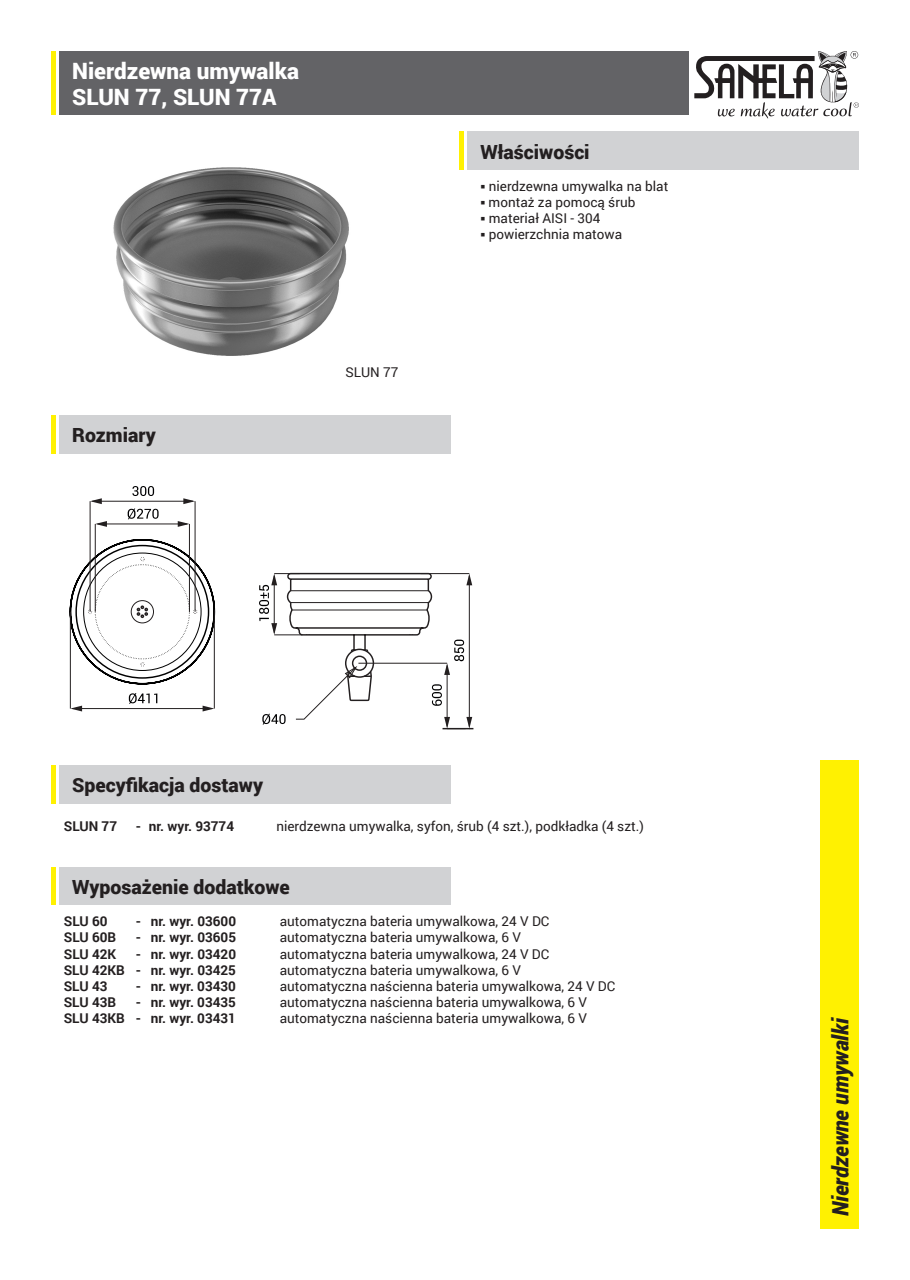
<style>
.page{position:relative;width:910px;height:1280px;background:#fff}
.page>*{position:absolute;margin:0;border:0;box-sizing:border-box;transform-origin:0 0}
.t1{font:900 22.5px/26.2px "Roboto";color:#fff}
.t2{font:italic 900 22.5px "Roboto";letter-spacing:-.005em;color:#231f20;scale:.95 1}
.t3{font:900 19.5px "Roboto";color:#231f20}
.t4{font:13.5px "Roboto";color:#231f20}
.t5{font:700 13.5px "Roboto";color:#231f20}
</style>
<div class="page">
<div style="left:60px;top:51px;width:629px;height:64px;background:#636366"></div>
<div style="left:468px;top:132px;width:391px;height:38px;background:#d1d2d4"></div>
<div style="left:60px;top:416px;width:391px;height:38px;background:#d1d2d4"></div>
<div style="left:821px;top:760px;width:38px;height:469px;background:#fff101"></div>
<svg style="left:694px;top:51px;width:165px;height:68px"></svg>
<hr style="left:51px;top:51px;width:4px;height:64px;background:#fff101">
<hr style="left:51px;top:416px;width:4px;height:38px;background:#fff101">
<hr style="left:459px;top:132px;width:4px;height:38px;background:#fff101">
<div style="left:60px;top:765px;width:391px;height:39px;background:#d1d2d4"></div>
<hr style="left:51px;top:765px;width:4px;height:39px;background:#fff101">
<div style="left:60px;top:867px;width:391px;height:38px;background:#d1d2d4"></div>
<hr style="left:51px;top:867px;width:4px;height:38px;background:#fff101">
<img style="left:113px;top:167px;width:236px;height:189px">
<hr style="left:214px;top:610px;width:1px;height:98px;background:#231f20">
<hr style="left:70px;top:612px;width:1px;height:96px;background:#231f20">
<hr style="left:73px;top:708px;width:139px;height:1px;background:#231f20">
<svg style="left:70px;top:706px;width:12px;height:5px"></svg>
<svg style="left:203px;top:706px;width:11px;height:5px"></svg>
<svg style="left:129px;top:693px;width:28px;height:11px"></svg>
<svg style="left:69px;top:538px;width:147px;height:147px"></svg>
<hr style="left:442px;top:728px;width:31px;height:1px;background:#231f20">
<svg style="left:259px;top:572px;width:213px;height:157px"></svg>
<hr style="left:291px;top:602px;width:137px;height:1px;background:#231f20">
<hr style="left:291px;top:590px;width:137px;height:1px;background:#231f20">
<hr style="left:359px;top:610px;width:68px;height:1px;background:#231f20">
<hr style="left:292px;top:610px;width:67px;height:1px;background:#231f20">
<hr style="left:189px;top:524px;width:1px;height:88px;background:#231f20">
<hr style="left:95px;top:524px;width:1px;height:88px;background:#231f20">
<hr style="left:97px;top:524px;width:90px;height:1px;background:#231f20">
<svg style="left:95px;top:521px;width:12px;height:6px"></svg>
<svg style="left:178px;top:521px;width:11px;height:6px"></svg>
<svg style="left:128px;top:508px;width:31px;height:11px"></svg>
<hr style="left:195px;top:501px;width:1px;height:111px;background:#231f20">
<hr style="left:90px;top:501px;width:1px;height:111px;background:#231f20">
<hr style="left:92px;top:501px;width:101px;height:1px;background:#231f20">
<svg style="left:90px;top:498px;width:12px;height:6px"></svg>
<svg style="left:183px;top:498px;width:12px;height:6px"></svg>
<svg style="left:132px;top:486px;width:22px;height:10px"></svg>
<h1 class="t1" style="left:72px;top:57px;width:228px">Nierdzewna umywalka<br>SLUN 77, SLUN 77A</h1>
<h2 class="t3" style="left:72px;top:422px;width:85px">Rozmiary</h2>
<p class="t4" style="left:345px;top:363px;width:54px">SLUN 77</p>
<h2 class="t3" style="left:480px;top:139px;width:111px">Właściwości</h2>
<p class="t4" style="left:480px;top:176px;width:189px">○ nierdzewna umywalka na blat</p>
<p class="t4" style="left:480px;top:193px;width:156px">○ montaż za pomocą śrub</p>
<p class="t4" style="left:480px;top:209px;width:121px">○ materiał AISI - 304</p>
<p class="t4" style="left:480px;top:225px;width:143px">○ powierzchnia matowa</p>
<h2 class="t3" style="left:72px;top:771px;width:192px">Specyfikacja dostawy</h2>
<p class="t5" style="left:64px;top:816px;width:55px">SLUN 77</p>
<p class="t5" style="left:136px;top:816px;width:100px">- nr. wyr. 93774</p>
<p class="t4" style="left:276px;top:816px;width:369px">nierdzewna umywalka, syfon, śrub (4 szt.), podkładka (4 szt.)</p>
<h2 class="t3" style="left:72px;top:873px;width:219px">Wyposażenie dodatkowe</h2>
<p class="t5" style="left:64px;top:912px;width:45px">SLU 60</p>
<p class="t5" style="left:136px;top:912px;width:102px">- nr. wyr. 03600</p>
<p class="t4" style="left:280px;top:912px;width:271px">automatyczna bateria umywalkowa, 24 V DC</p>
<p class="t5" style="left:64px;top:928px;width:54px">SLU 60B</p>
<p class="t5" style="left:136px;top:928px;width:102px">- nr. wyr. 03605</p>
<p class="t4" style="left:280px;top:928px;width:243px">automatyczna bateria umywalkowa, 6 V</p>
<p class="t5" style="left:64px;top:944px;width:54px">SLU 42K</p>
<p class="t5" style="left:136px;top:944px;width:102px">- nr. wyr. 03420</p>
<p class="t4" style="left:280px;top:944px;width:271px">automatyczna bateria umywalkowa, 24 V DC</p>
<p class="t5" style="left:64px;top:960px;width:174px">SLU 42KB - nr. wyr. 03425</p>
<p class="t4" style="left:280px;top:960px;width:243px">automatyczna bateria umywalkowa, 6 V</p>
<p class="t5" style="left:64px;top:977px;width:45px">SLU 43</p>
<p class="t5" style="left:136px;top:977px;width:102px">- nr. wyr. 03430</p>
<p class="t4" style="left:280px;top:977px;width:337px">automatyczna naścienna bateria umywalkowa, 24 V DC</p>
<p class="t5" style="left:64px;top:993px;width:54px">SLU 43B</p>
<p class="t5" style="left:136px;top:993px;width:102px">- nr. wyr. 03435</p>
<p class="t4" style="left:280px;top:993px;width:309px">automatyczna naścienna bateria umywalkowa, 6 V</p>
<p class="t5" style="left:64px;top:1009px;width:174px">SLU 43KB - nr. wyr. 03431</p>
<p class="t4" style="left:280px;top:1009px;width:309px">automatyczna naścienna bateria umywalkowa, 6 V</p>
<h1 class="t2" style="left:825px;top:1216px;width:211px;rotate:-90deg">Nierdzewne umywalki</h1>
</div>
